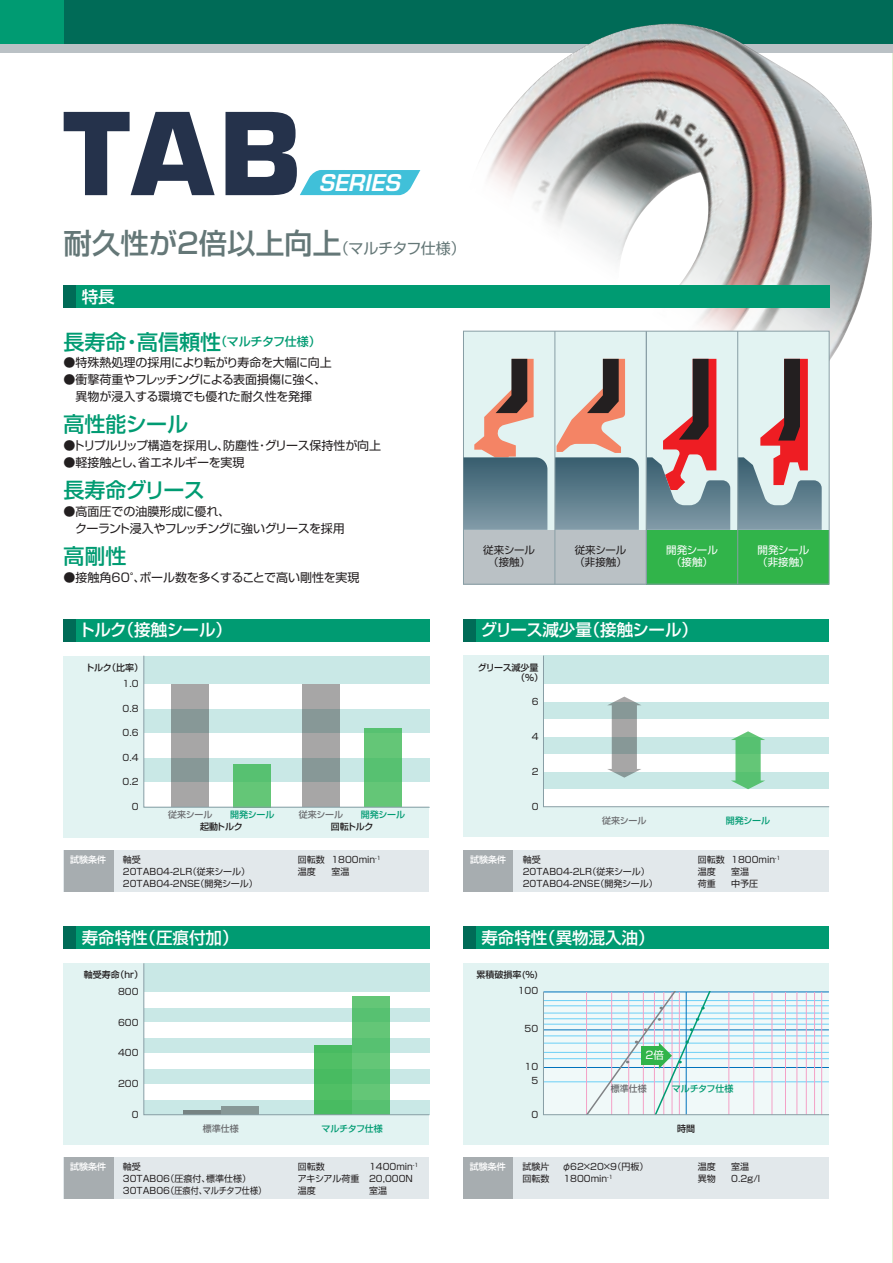
<style>
.page{position:relative;width:893px;height:1263px;background:#fff}
.page>*{position:absolute;margin:0;border:0;box-sizing:border-box;transform-origin:0 0}
.t1{font:700 111px "Eurostile";color:#25324b}
.t2{font:500 28.5px "Shin Go Pro";color:#647777}
.t3{font:italic 600 22.5px "Eurostile";color:#fff}
.t4{font:500 21px "Shin Go Pro";color:#009b72}
.t5{font:500 21px "Shin Go Pro";letter-spacing:-.03em;color:#009b72}
.t6{font:500 16.5px "Shin Go Pro";color:#fff}
.t7{font:500 16.5px "Shin Go Pro";letter-spacing:-.03em;color:#fff}
.t8{font:500 16.5px "Shin Go Pro";letter-spacing:-.035em;color:#fff}
.t9{font:12px/16.5px "Shin Go Pro";letter-spacing:-.03em;color:#231f20}
.t10{font:12px "Shin Go Pro";letter-spacing:-.01em;color:#231f20}
.t11{font:500 12px "Shin Go Pro";letter-spacing:-.025em;color:#009b72}
.t12{font:10.5px/12px "Shin Go Pro";color:#fff;text-align:center}
.t13{font:10.5px/12px "Shin Go Pro";color:#231f20;text-align:center}
.t14{font:9px/12px "Shin Go Pro";color:#231f20}
.t15{font:500 9px "Shin Go Pro";color:#231f20}
.t16{font:500 9px "Shin Go Pro";letter-spacing:-.025em;color:#009b72}
.t17{font:500 9px "Shin Go Pro";color:#6c6d70}
.t18{font:500 9px "Shin Go Pro";color:#fff}
.t19{font:500 9px/10.5px "Shin Go Pro";letter-spacing:-.03em;color:#231f20}
.s1{font-weight:400;font-size:15px}
.s2{font-size:21px}
</style>
<div class="page">
<div style="left:0;top:0;width:893px;height:45px;background:#006b57"></div>
<div style="left:0;top:0;width:64px;height:45px;background:#009b72"></div>
<div style="left:0;top:45px;width:893px;height:8px;background:#bac1c5"></div>
<img style="left:463px;top:24px;width:410px;height:390px">
<div style="left:463px;top:331px;width:366px;height:253px;background:#e2f3f2"></div>
<div style="left:64px;top:656px;width:365px;height:181px;background:#e2f3f2"></div>
<div style="left:463px;top:656px;width:366px;height:181px;background:#e2f3f2"></div>
<div style="left:64px;top:850px;width:365px;height:42px;background:#e2e8eb"></div>
<div style="left:64px;top:850px;width:50px;height:42px;background:#a7adb0"></div>
<div style="left:463px;top:850px;width:366px;height:42px;background:#e2e8eb"></div>
<div style="left:463px;top:850px;width:50px;height:42px;background:#a7adb0"></div>
<svg style="left:143px;top:655px;width:287px;height:153px;background:#c3dbd2"></svg>
<svg style="left:543px;top:655px;width:287px;height:152px;background:#daede9"></svg>
<div style="left:64px;top:1157px;width:365px;height:42px;background:#e2e8eb"></div>
<div style="left:64px;top:1157px;width:50px;height:42px;background:#a7adb0"></div>
<div style="left:463px;top:1157px;width:366px;height:42px;background:#e2e8eb"></div>
<div style="left:463px;top:1157px;width:50px;height:42px;background:#a7adb0"></div>
<div style="left:64px;top:963px;width:365px;height:182px;background:#e2f3f2"></div>
<svg style="left:143px;top:963px;width:287px;height:152px;background:#c7e7d9"></svg>
<div style="left:463px;top:963px;width:366px;height:182px;background:#e2f3f2"></div>
<div style="left:646px;top:530px;width:183px;height:54px;background:#31b44a"></div>
<div style="left:463px;top:530px;width:183px;height:54px;background:#bac1c5"></div>
<svg style="left:647px;top:359px;width:83px;height:171px"></svg>
<svg style="left:738px;top:359px;width:84px;height:171px"></svg>
<div style="left:463px;top:331px;width:366px;height:253px;border:1px solid #889ea5"></div>
<div style="left:64px;top:285px;width:765px;height:22px;background:#009b72"></div>
<div style="left:64px;top:285px;width:12px;height:22px;background:#006b57"></div>
<div style="left:64px;top:619px;width:365px;height:22px;background:#009b72"></div>
<div style="left:64px;top:619px;width:12px;height:22px;background:#006b57"></div>
<div style="left:64px;top:926px;width:365px;height:22px;background:#009b72"></div>
<div style="left:64px;top:926px;width:12px;height:22px;background:#006b57"></div>
<div style="left:463px;top:619px;width:366px;height:22px;background:#009b72"></div>
<div style="left:463px;top:619px;width:13px;height:22px;background:#006b57"></div>
<div style="left:463px;top:926px;width:366px;height:22px;background:#009b72"></div>
<div style="left:463px;top:926px;width:13px;height:22px;background:#006b57"></div>
<svg style="left:463px;top:359px;width:84px;height:171px"></svg>
<svg style="left:556px;top:359px;width:83px;height:171px"></svg>
<hr style="left:737px;top:331px;width:1px;height:253px;background:#889ea5">
<hr style="left:646px;top:331px;width:1px;height:253px;background:#889ea5">
<hr style="left:555px;top:331px;width:1px;height:253px;background:#889ea5">
<svg style="left:300px;top:170px;width:120px;height:25px;background:#56c7dd"></svg>
<svg style="left:543px;top:991px;width:286px;height:124px"></svg>
<div style="left:641px;top:1046px;width:20px;height:19px;background:#31b44a"></div>
<h1 class="t1" style="left:64px;top:86px;width:239px">TAB</h1>
<h3 class="t3" style="left:319px;top:169px;width:82px">SERIES</h3>
<h2 class="t2" style="left:64px;top:220px;width:404px">耐久性が2倍以上向上<span class="s1">（マルチタフ仕様）</span></h2>
<h3 class="t6" style="left:82px;top:283px;width:34px">特長</h3>
<h3 class="t11" style="left:64px;top:332px;width:259px"><span class="s2">長寿命・高信頼性</span>（マルチタフ仕様）</h3>
<h3 class="t10" style="left:64px;top:353px;width:270px">●特殊熱処理の採用により転がり寿命を大幅に向上</h3>
<h3 class="t9" style="left:64px;top:370px;width:264px">●衝撃荷重やフレッチングによる表面損傷に強く、　異物が浸入する環境でも優れた耐久性を発揮</h3>
<h3 class="t4" style="left:64px;top:407px;width:126px">高性能シール</h3>
<h3 class="t9" style="left:64px;top:436px;width:319px">●トリプルリップ構造を採用し、防塵性・グリース保持性が向上</h3>
<h3 class="t9" style="left:64px;top:452px;width:182px">●軽接触とし、省エネルギーを実現</h3>
<h3 class="t5" style="left:64px;top:473px;width:143px">長寿命グリース</h3>
<h3 class="t9" style="left:64px;top:502px;width:283px">●高面圧での油膜形成に優れ、<br>　クーラント浸入やフレッチングに強いグリースを採用</h3>
<h3 class="t4" style="left:64px;top:539px;width:64px">高剛性</h3>
<h3 class="t9" style="left:64px;top:568px;width:297px">●接触角60°、ボール数を多くすることで高い剛性を実現</h3>
<h3 class="t8" style="left:78px;top:616px;width:155px">トルク（接触シール）</h3>
<p class="t15" style="left:86px;top:660px;width:59px">トルク（比率）</p>
<p class="t14" style="left:123px;top:677px;width:17px">1.0</p>
<p class="t14" style="left:123px;top:701px;width:17px">0.8</p>
<p class="t14" style="left:123px;top:726px;width:17px">0.6</p>
<p class="t14" style="left:123px;top:750px;width:17px">0.4</p>
<p class="t14" style="left:123px;top:775px;width:17px">0.2</p>
<p class="t14" style="left:132px;top:799px;width:8px">0</p>
<p class="t17" style="left:168px;top:807px;width:46px">従来シール</p>
<p class="t16" style="left:230px;top:807px;width:46px">開発シール</p>
<p class="t15" style="left:200px;top:819px;width:44px">起動トルク</p>
<p class="t17" style="left:299px;top:807px;width:46px">従来シール</p>
<p class="t16" style="left:361px;top:807px;width:46px">開発シール</p>
<p class="t15" style="left:331px;top:819px;width:44px">回転トルク</p>
<p class="t13" style="left:483px;top:543px;width:53px">従来シール（接触）</p>
<p class="t12" style="left:757px;top:543px;width:54px;text-align:left">開発シール（非接触）</p>
<p class="t13" style="left:574px;top:543px;width:54px;text-align:left">従来シール（非接触）</p>
<p class="t12" style="left:666px;top:543px;width:53px">開発シール（接触）</p>
<h3 class="t7" style="left:481px;top:616px;width:219px">グリース減少量（接触シール）</h3>
<p class="t19" style="left:516px;top:661px;width:28px;text-indent:-38px">グリース減少量（％）</p>
<p class="t14" style="left:532px;top:694px;width:8px">6</p>
<p class="t14" style="left:532px;top:729px;width:8px">4</p>
<p class="t14" style="left:532px;top:764px;width:8px">2</p>
<p class="t14" style="left:532px;top:799px;width:8px">0</p>
<p class="t17" style="left:602px;top:814px;width:46px">従来シール</p>
<p class="t16" style="left:726px;top:814px;width:46px">開発シール</p>
<p class="t18" style="left:70px;top:852px;width:38px">試験条件</p>
<p class="t14" style="left:123px;top:852px;width:136px">軸受<br>20TAB04-2LR（従来シール）<br>20TAB04-2NSE（開発シール）</p>
<p class="t14" style="left:298px;top:852px;width:28px">回転数温度</p>
<p class="t14" style="left:331px;top:852px;width:51px">1800min<sup>-1</sup>室温</p>
<p class="t18" style="left:470px;top:852px;width:37px">試験条件</p>
<p class="t14" style="left:523px;top:852px;width:136px">軸受<br>20TAB04-2LR（従来シール）<br>20TAB04-2NSE（開発シール）</p>
<p class="t14" style="left:698px;top:852px;width:28px">回転数温度荷重</p>
<p class="t14" style="left:731px;top:852px;width:51px">1800min<sup>-1</sup>室温<br>中予圧</p>
<h3 class="t6" style="left:82px;top:924px;width:158px">寿命特性（圧痕付加）</h3>
<p class="t15" style="left:84px;top:967px;width:61px">軸受寿命（hr）</p>
<p class="t14" style="left:118px;top:984px;width:22px">800</p>
<p class="t14" style="left:118px;top:1015px;width:22px">600</p>
<p class="t14" style="left:118px;top:1046px;width:22px">400</p>
<p class="t14" style="left:118px;top:1076px;width:22px">200</p>
<p class="t14" style="left:132px;top:1108px;width:8px">0</p>
<p class="t17" style="left:203px;top:1121px;width:37px">標準仕様</p>
<p class="t16" style="left:321px;top:1121px;width:63px">マルチタフ仕様</p>
<h3 class="t6" style="left:481px;top:924px;width:175px">寿命特性（異物混入油）</h3>
<p class="t15" style="left:477px;top:967px;width:63px">累積破損率(%)</p>
<p class="t14" style="left:518px;top:984px;width:22px">100</p>
<p class="t14" style="left:525px;top:1021px;width:15px">50</p>
<p class="t14" style="left:525px;top:1058px;width:15px;line-height:14.2px;text-align:right">10<br>5</p>
<p class="t14" style="left:531px;top:1108px;width:8px">0</p>
<p class="t12" style="left:645px;top:1048px;width:20px">2倍</p>
<p class="t17" style="left:611px;top:1081px;width:37px">標準仕様</p>
<p class="t16" style="left:672px;top:1081px;width:63px">マルチタフ仕様</p>
<p class="t15" style="left:677px;top:1121px;width:19px">時間</p>
<p class="t18" style="left:70px;top:1159px;width:38px">試験条件</p>
<p class="t14" style="left:123px;top:1159px;width:145px">軸受<br>30TAB06（圧痕付、標準仕様）<br>30TAB06（圧痕付、マルチタフ仕様）</p>
<p class="t14" style="left:298px;top:1159px;width:63px">回転数<br>アキシアル荷重温度</p>
<p class="t14" style="left:369px;top:1159px;width:51px">1400min<sup>-1<br></sup>20,000N室温</p>
<p class="t18" style="left:470px;top:1159px;width:37px">試験条件</p>
<p class="t14" style="left:523px;top:1159px;width:28px">試験片回転数</p>
<p class="t14" style="left:562px;top:1159px;width:88px">φ62×20×9（円板）<br>1800min<sup>-1</sup></p>
<p class="t14" style="left:698px;top:1159px;width:19px">温度異物</p>
<p class="t14" style="left:731px;top:1159px;width:30px">室温<br>0.2g/l</p>
</div>
